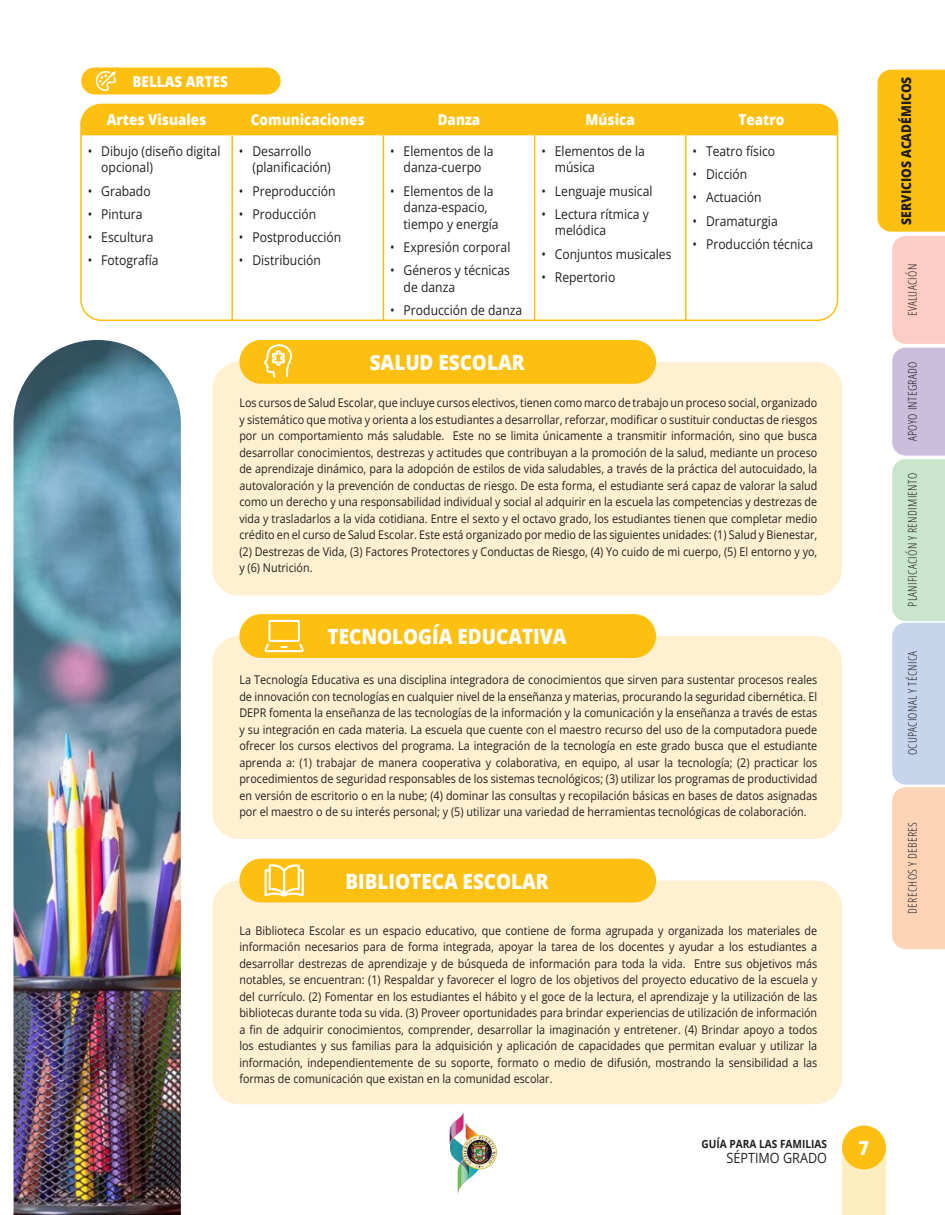
<style>
.page{position:relative;width:945px;height:1215px;background:#fff}
.page>*{position:absolute;margin:0;border:0;box-sizing:border-box;transform-origin:0 0}
.t1{font:800 21px "Open Sans";color:#fff;scale:.9 1}
.t2{font:800 19.5px "Open Sans";color:#fff;scale:.9 1}
.t3{font:800 15px "Open Sans";color:#fff;scale:.9 1}
.t4{font:14.1px "Open Sans";color:#231f20;scale:.9 1}
.t5{font:13.5px/16.5px "Open Sans";color:#231f20;scale:.9 1}
.t6{font:800 13.5px "Open Sans";color:#231f20;scale:.9 1}
.t7{font:12px/16.5px "Open Sans";color:#231f20;text-align:justify;scale:.9 1}
.t8{font:300 condensed 12px "Open Sans";letter-spacing:.03em;color:#231f20}
.t9{font:700 11.25px "Open Sans";color:#231f20;scale:.9 1}
</style>
<div class="page">
<div style="left:212px;top:362px;width:630px;height:234px;background:#fef0d0;border-radius:27px"></div>
<div style="left:212px;top:636px;width:630px;height:203px;background:#fef0d0;border-radius:27px"></div>
<div style="left:212px;top:881px;width:630px;height:223px;background:#fef0d0;border-radius:27px"></div>
<img style="left:449px;top:1112px;width:48px;height:83px">
<img style="left:14px;top:340px;width:167px;height:875px">
<div style="left:81px;top:68px;width:200px;height:26px;background:#fdc011;border-radius:14px"></div>
<svg style="left:96px;top:71px;width:20px;height:20px"></svg>
<div style="left:239px;top:859px;width:417px;height:43px;background:#fdc011;border-radius:22px"></div>
<svg style="left:265px;top:864px;width:39px;height:33px"></svg>
<div style="left:239px;top:614px;width:417px;height:44px;background:#fdc011;border-radius:22px"></div>
<svg style="left:265px;top:620px;width:39px;height:32px"></svg>
<div style="left:239px;top:340px;width:417px;height:44px;background:#fdc011;border-radius:22px"></div>
<svg style="left:264px;top:344px;width:28px;height:34px"></svg>
<div style="left:81px;top:104px;width:756px;height:30px;background:#fdc011"></div>
<hr style="left:231px;top:104px;width:2px;height:30px;background:#fdc011">
<hr style="left:383px;top:104px;width:1px;height:30px;background:#fdc011">
<hr style="left:534px;top:104px;width:1px;height:30px;background:#fdc011">
<hr style="left:81px;top:134px;width:151px;height:1px;background:#fdc011">
<hr style="left:232px;top:134px;width:151px;height:1px;background:#fdc011">
<hr style="left:231px;top:135px;width:2px;height:185px;background:#fdc011">
<hr style="left:383px;top:134px;width:152px;height:1px;background:#fdc011">
<hr style="left:383px;top:135px;width:1px;height:185px;background:#fdc011">
<hr style="left:535px;top:134px;width:151px;height:1px;background:#fdc011">
<hr style="left:534px;top:135px;width:1px;height:185px;background:#fdc011">
<hr style="left:686px;top:134px;width:151px;height:1px;background:#fdc011">
<hr style="left:685px;top:135px;width:2px;height:185px;background:#fdc011">
<div style="left:80px;top:104px;width:758px;height:217px;border:2px solid #fdc011;border-radius:20px"></div>
<svg style="left:842px;top:1126px;width:44px;height:89px;background:#feeec2"></svg>
<div style="left:842px;top:1126px;width:44px;height:43px;background:#fdc011;border-radius:50%"></div>
<svg style="left:878px;top:70px;width:67px;height:879px"></svg>
<p class="t3" style="left:132px;top:70px;width:108px">BELLAS ARTES</p>
<p class="t3" style="left:107px;top:108px;width:112px">Artes Visuales</p>
<p class="t3" style="left:251px;top:108px;width:128px">Comunicaciones</p>
<p class="t3" style="left:438px;top:108px;width:49px">Danza</p>
<p class="t3" style="left:586px;top:108px;width:56px">Música</p>
<p class="t3" style="left:738px;top:108px;width:52px">Teatro</p>
<p class="t5" style="left:101px;top:142px;width:134px;text-indent:-14px">• Dibujo (diseño digital opcional)</p>
<p class="t5" style="left:88px;top:182px;width:71px">• Grabado</p>
<p class="t5" style="left:88px;top:205px;width:62px">• Pintura</p>
<p class="t5" style="left:88px;top:229px;width:75px">• Escultura</p>
<p class="t5" style="left:88px;top:252px;width:80px">• Fotografía</p>
<p class="t5" style="left:693px;top:142px;width:93px">• Teatro físico</p>
<p class="t5" style="left:693px;top:166px;width:62px">• Dicción</p>
<p class="t5" style="left:693px;top:189px;width:78px">• Actuación</p>
<p class="t5" style="left:693px;top:212px;width:96px">• Dramaturgia</p>
<p class="t5" style="left:693px;top:235px;width:136px">• Producción técnica</p>
<p class="t5" style="left:252px;top:142px;width:89px;text-indent:-14px">• Desarrollo (planificación)</p>
<p class="t5" style="left:239px;top:182px;width:109px">• Preproducción</p>
<p class="t5" style="left:239px;top:205px;width:88px">• Producción</p>
<p class="t5" style="left:239px;top:229px;width:115px">• Postproducción</p>
<p class="t5" style="left:239px;top:252px;width:93px">• Distribución</p>
<p class="t5" style="left:390px;top:142px;width:116px;text-align:center">• Elementos de la danza-cuerpo</p>
<p class="t5" style="left:404px;top:182px;width:107px;text-indent:-14px">• Elementos de la danza-espacio, tiempo y energía</p>
<p class="t5" style="left:390px;top:238px;width:135px">• Expresión corporal</p>
<p class="t5" style="left:404px;top:262px;width:120px;text-indent:-14px">• Géneros y técnicas de danza</p>
<p class="t5" style="left:390px;top:301px;width:148px">• Producción de danza</p>
<p class="t5" style="left:555px;top:142px;width:101px;text-indent:-14px">• Elementos de la música</p>
<p class="t5" style="left:541px;top:182px;width:125px">• Lenguaje musical</p>
<p class="t5" style="left:555px;top:205px;width:106px;text-indent:-14px">• Lectura rítmica y melódica</p>
<p class="t5" style="left:541px;top:245px;width:146px">• Conjuntos musicales</p>
<p class="t5" style="left:541px;top:268px;width:84px">• Repertorio</p>
<h1 class="t1" style="left:370px;top:346px;width:174px">SALUD ESCOLAR</h1>
<p class="t7" style="left:239px;top:394px;width:644px">Los cursos de Salud Escolar, que incluye cursos electivos, tienen como marco de trabajo un proceso social, organizado y sistemático que motiva y orienta a los estudiantes a desarrollar, reforzar, modificar o sustituir conductas de riesgos por un comportamiento más saludable. Este no se limita únicamente a transmitir información, sino que busca desarrollar conocimientos, destrezas y actitudes que contribuyan a la promoción de la salud, mediante un proceso de aprendizaje dinámico, para la adopción de estilos de vida saludables, a través de la práctica del autocuidado, la autovaloración y la prevención de conductas de riesgo. De esta forma, el estudiante será capaz de valorar la salud como un derecho y una responsabilidad individual y social al adquirir en la escuela las competencias y destrezas de vida y trasladarlos a la vida cotidiana. Entre el sexto y el octavo grado, los estudiantes tienen que completar medio crédito en el curso de Salud Escolar. Este está organizado por medio de las siguientes unidades: (1) Salud y Bienestar, (2) Destrezas de Vida, (3) Factores Protectores y Conductas de Riesgo, (4) Yo cuido de mi cuerpo, (5) El entorno y yo, y (6) Nutrición.</p>
<h1 class="t1" style="left:328px;top:620px;width:267px">TECNOLOGÍA EDUCATIVA</h1>
<p class="t7" style="left:239px;top:671px;width:644px">La Tecnología Educativa es una disciplina integradora de conocimientos que sirven para sustentar procesos reales de innovación con tecnologías en cualquier nivel de la enseñanza y materias, procurando la seguridad cibernética. El DEPR fomenta la enseñanza de las tecnologías de la información y la comunicación y la enseñanza a través de estas y su integración en cada materia. La escuela que cuente con el maestro recurso del uso de la computadora puede ofrecer los cursos electivos del programa. La integración de la tecnología en este grado busca que el estudiante aprenda a: (1) trabajar de manera cooperativa y colaborativa, en equipo, al usar la tecnología; (2) practicar los procedimientos de seguridad responsables de los sistemas tecnológicos; (3) utilizar los programas de productividad en versión de escritorio o en la nube; (4) dominar las consultas y recopilación básicas en bases de datos asignadas por el maestro o de su interés personal; y (5) utilizar una variedad de herramientas tecnológicas de colaboración.</p>
<h1 class="t1" style="left:346px;top:865px;width:227px">BIBLIOTECA ESCOLAR</h1>
<p class="t7" style="left:239px;top:922px;width:644px">La Biblioteca Escolar es un espacio educativo, que contiene de forma agrupada y organizada los materiales de información necesarios para de forma integrada, apoyar la tarea de los docentes y ayudar a los estudiantes a desarrollar destrezas de aprendizaje y de búsqueda de información para toda la vida. Entre sus objetivos más notables, se encuentran: (1) Respaldar y favorecer el logro de los objetivos del proyecto educativo de la escuela y del currículo. (2) Fomentar en los estudiantes el hábito y el goce de la lectura, el aprendizaje y la utilización de las bibliotecas durante toda su vida. (3) Proveer oportunidades para brindar experiencias de utilización de información a fin de adquirir conocimientos, comprender, desarrollar la imaginación y entretener. (4) Brindar apoyo a todos los estudiantes y sus familias para la adquisición y aplicación de capacidades que permitan evaluar y utilizar la información, independientemente de su soporte, formato o medio de difusión, mostrando la sensibilidad a las formas de comunicación que existan en la comunidad escolar.</p>
<p class="t9" style="left:702px;top:1136px;width:141px">GUÍA PARA LAS FAMILIAS</p>
<p class="t4" style="left:726px;top:1148px;width:113px">SÉPTIMO GRADO</p>
<p class="t6" style="left:896px;top:225px;width:166px;rotate:-90deg">SERVICIOS ACADÉMICOS</p>
<p class="t8" style="left:904px;top:316px;width:54px;rotate:-90deg">EVALUACIÓN</p>
<p class="t8" style="left:904px;top:441px;width:81px;rotate:-90deg">APOYO INTEGRADO</p>
<p class="t8" style="left:904px;top:607px;width:135px;rotate:-90deg">PLANIFICACIÓN Y RENDIMIENTO</p>
<p class="t8" style="left:904px;top:755px;width:106px;rotate:-90deg">OCUPACIONAL Y TÉCNICA</p>
<p class="t8" style="left:904px;top:914px;width:93px;rotate:-90deg">DERECHOS Y DEBERES</p>
<h2 class="t2" style="left:859px;top:1133px;width:13px">7</h2>
</div>
